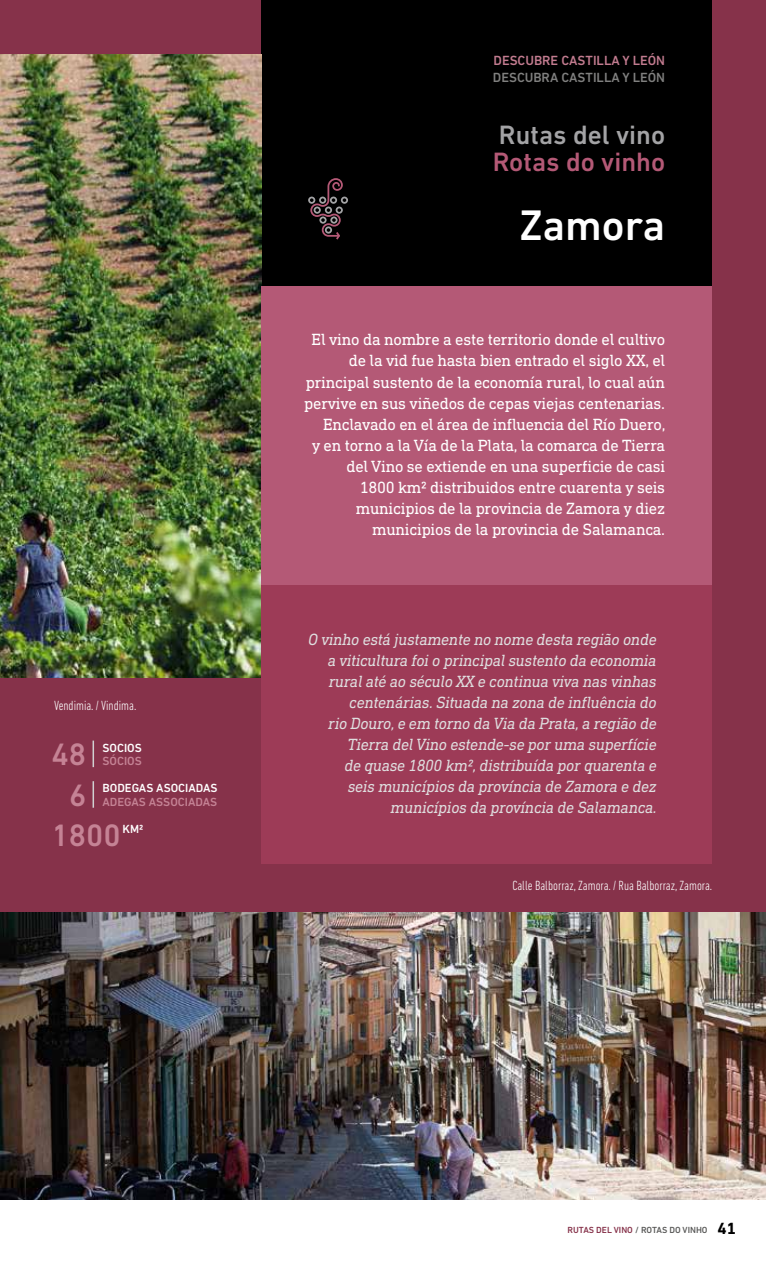
<style>
.page{position:relative;width:766px;height:1263px;background:#fff}
.page>*{position:absolute;margin:0;border:0;box-sizing:border-box;transform-origin:0 0}
.t1{font:500 43.5px "DIN Next LT Pro";color:#fff}
.t2{font:500 31.5px "DIN Next LT Pro";color:#c58395}
.t3{font:500 27px "DIN Next LT Pro";color:#a3a3a5}
.t4{font:500 27px "DIN Next LT Pro";color:#b45976}
.t5{font:16.5px/21px "DIN Next Slab Pro";letter-spacing:-.015em;color:#fff;text-align:right}
.t6{font:italic 16.5px/21px "DIN Next Slab Pro";letter-spacing:-.015em;color:#dfdedf;text-align:right}
.t7{font:300 condensed 13.5px "DIN Next LT Pro";color:#fff}
.t8{font:500 13.5px "DIN Next LT Pro";color:#c27b8f}
.t9{font:500 13.5px "DIN Next LT Pro";color:#80807f}
.t10{font:500 12px "DIN Next LT Pro";color:#fff}
.t11{font:500 12px "DIN Next LT Pro";color:#c58395}
.t12{font:500 9px "DIN Next LT Pro";color:#5a5a59}
.s1{color:#86324a}
.s2{font-family:"DIN Next Slab Pro";font-weight:700;font-size:16.5px;color:#000}
</style>
<div class="page">
<div style="left:0;top:0;width:765px;height:1199px;background:#86324a"></div>
<img style="left:0;top:913px;width:765px;height:286px">
<div style="left:261px;top:0;width:450px;height:286px;background:#000"></div>
<img style="left:0;top:54px;width:261px;height:623px">
<div style="left:261px;top:286px;width:450px;height:299px;background:#b45976"></div>
<div style="left:261px;top:585px;width:450px;height:279px;background:#9d3b57"></div>
<hr style="left:92px;top:741px;width:2px;height:26px;background:#d1d1d2">
<hr style="left:92px;top:781px;width:2px;height:27px;background:#d1d1d2">
<svg style="left:308px;top:178px;width:40px;height:62px"></svg>
<p class="t7" style="left:54px;top:697px;width:84px">Vendimia. / Vindima.</p>
<h2 class="t2" style="left:51px;top:736px;width:36px">48</h2>
<p class="t10" style="left:102px;top:740px;width:41px">SOCIOS</p>
<p class="t11" style="left:102px;top:754px;width:41px">SÓCIOS</p>
<h2 class="t2" style="left:69px;top:777px;width:19px">6</h2>
<p class="t10" style="left:102px;top:781px;width:116px">BODEGAS ASOCIADAS</p>
<p class="t11" style="left:102px;top:795px;width:116px">ADEGAS ASSOCIADAS</p>
<h2 class="t2" style="left:51px;top:817px;width:71px">1800</h2>
<p class="t10" style="left:122px;top:822px;width:22px">KM2</p>
<p class="t8" style="left:493px;top:53px;width:173px">DESCUBRE CASTILLA Y LEÓN</p>
<p class="t9" style="left:493px;top:69px;width:174px">DESCUBRA CASTILLA Y LEÓN</p>
<h3 class="t3" style="left:499px;top:119px;width:168px">Rutas del vino</h3>
<h3 class="t4" style="left:492px;top:146px;width:174px">Rotas do vinho</h3>
<h1 class="t1" style="left:519px;top:200px;width:147px">Zamora</h1>
<p class="t5" style="left:304px;top:329px;width:362px">El vino da nombre a este territorio donde el cultivo de la vid fue hasta bien entrado el siglo XX, el principal sustento de la economía rural, lo cual aún pervive en sus viñedos de cepas viejas centenarias.<br>Enclavado en el área de influencia del Río Duero,<br>y en torno a la Vía de la Plata, la comarca de Tierra del Vino se extiende en una superficie de casi<br>1800 km2 distribuidos entre cuarenta y seis municipios de la provincia de Zamora y diez municipios de la provincia de Salamanca.</p>
<p class="t6" style="left:308px;top:628px;width:350px">O vinho está justamente no nome desta região onde a viticultura foi o principal sustento da economia rural até ao século XX e continua viva nas vinhas centenárias. Situada na zona de influência do<br>rio Douro, e em torno da Via da Prata, a região de Tierra del Vino estende-se por uma superfície<br>de quase 1800 km2, distribuída por quarenta e<br>seis municípios da província de Zamora e dez municípios da província de Salamanca.</p>
<p class="t7" style="left:512px;top:878px;width:201px">Calle Balborraz, Zamora. / Rua Balborraz, Zamora.</p>
<p class="t12" style="left:567px;top:1224px;width:170px"><span class="s1">RUTAS DEL VINO</span> / ROTAS DO VINHO <span class="s2">41</span></p>
</div>
